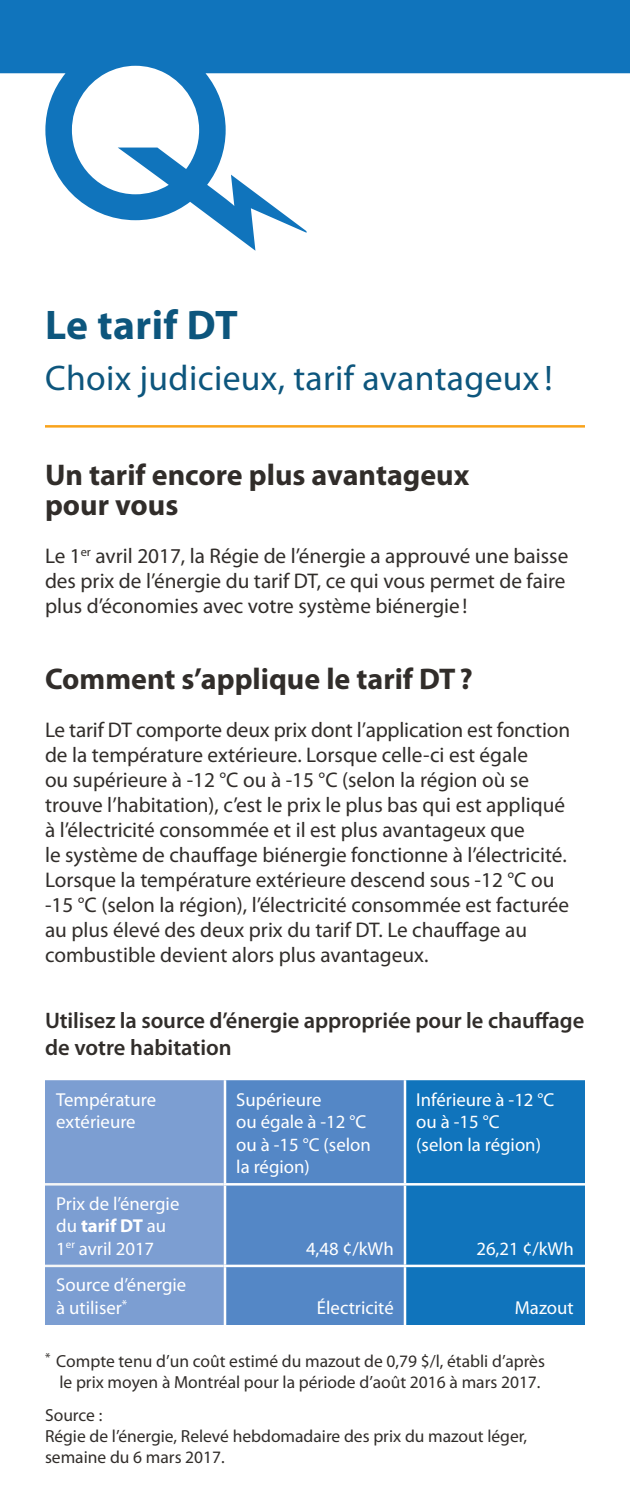
<style>
.page{position:relative;width:630px;height:1508px;background:#fff}
.page>*{position:absolute;margin:0;border:0;box-sizing:border-box;transform-origin:0 0}
.t1{font:700 41.5px "Myriad Pro";letter-spacing:.01em;color:#0d567d}
.t2{font:35.75px "Myriad Pro";letter-spacing:.01em;color:#0d567d}
.t3{font:700 30px/30px "Myriad Pro";color:#312d2a}
.t4{font:600 22.5px/27px "Myriad Pro";letter-spacing:-.005em;color:#312d2a}
.t5{font:21.25px/25px "Myriad Pro";color:#312d2a}
.t6{font:18.75px/22.5px "Myriad Pro";color:#fff}
.t7{font:17.5px/21px "Myriad Pro";color:#312d2a;text-align:center}
.s1{font-weight:700}
</style>
<div class="page">
<div style="left:0;top:0;width:630px;height:307px;background:#1074bc"></div>
<div style="left:0;top:73px;width:630px;height:355px;background:#fff"></div>
<svg style="left:72px;top:66px;width:127px;height:128px"></svg>
<div style="left:45px;top:1080px;width:179px;height:245px;background:#7c9ed2"></div>
<div style="left:226px;top:1080px;width:178px;height:245px;background:#5487c6"></div>
<div style="left:406px;top:1080px;width:179px;height:245px;background:#1074bc"></div>
<hr style="left:45px;top:1183px;width:179px;height:2px;background:#f5f6f6">
<hr style="left:45px;top:1264px;width:179px;height:3px;background:#f5f6f6">
<hr style="left:224px;top:1183px;width:181px;height:2px;background:#fff">
<hr style="left:224px;top:1264px;width:181px;height:3px;background:#fff">
<hr style="left:405px;top:1183px;width:180px;height:2px;background:#fff">
<hr style="left:405px;top:1264px;width:180px;height:3px;background:#fff">
<hr style="left:45px;top:425px;width:540px;height:2px;background:#f9a31b">
<p class="t1" style="left:45px;top:302px;width:194px">Le tarif DT</p>
<p class="t2" style="left:45px;top:358px;width:509px">Choix judicieux, tarif avantageux !</p>
<p class="t3" style="left:45px;top:460px;width:426px">Un tarif encore plus avantageux pour vous</p>
<p class="t5" style="left:45px;top:543px;width:525px">Le 1<sup>er</sup> avril 2017, la Régie de l’énergie a approuvé une baisse</p>
<p class="t5" style="left:45px;top:568px;width:522px">des prix de l’énergie du tarif DT, ce qui vous permet de faire plus d’économies avec votre système biénergie!</p>
<p class="t3" style="left:45px;top:664px;width:429px">Comment s’applique le tarif DT?</p>
<p class="t5" style="left:45px;top:717px;width:527px">Le tarif DT comporte deux prix dont l’application est fonction de la température extérieure. Lorsque celle-ci est égale<br>ou supérieure à -12 °C ou à -15 °C (selon la région où se trouve l’habitation), c’est le prix le plus bas qui est appliqué à l’électricité consommée et il est plus avantageux que<br>le système de chauffage biénergie fonctionne à l’électricité.<br>Lorsque la température extérieure descend sous -12 °C ou -15 °C (selon la région), l’électricité consommée est facturée au plus élevé des deux prix du tarif DT. Le chauffage au combustible devient alors plus avantageux.</p>
<p class="t4" style="left:45px;top:1007px;width:541px">Utilisez la source d’énergie appropriée pour le chauffage de votre habitation</p>
<p class="t6" style="left:56px;top:1088px;width:101px">Température extérieure</p>
<p class="t6" style="left:236px;top:1088px;width:136px">Supérieure<br>ou égale à -12 °C ou à -15 °C (selon la région)</p>
<p class="t6" style="left:416px;top:1088px;width:140px">Inférieure à -12 °C ou à -15 °C<br>(selon la région)</p>
<p class="t6" style="left:56px;top:1192px;width:125px">Prix de l’énergie du <span class="s1">tarif DT</span> au<br>1<sup>er</sup> avril 2017</p>
<p class="t6" style="left:306px;top:1237px;width:89px">4,48 ¢/kWh</p>
<p class="t6" style="left:476px;top:1237px;width:99px">26,21 ¢/kWh</p>
<p class="t6" style="left:56px;top:1274px;width:132px">Source d’énergie à utiliser<sup>*</sup></p>
<p class="t6" style="left:317px;top:1296px;width:78px">Électricité</p>
<p class="t6" style="left:515px;top:1296px;width:60px">Mazout</p>
<p class="t7" style="left:45px;top:1351px;width:501px"><sup>*</sup> Compte tenu d’un coût estimé du mazout de 0,79 $/l, établi d’après le prix moyen à Montréal pour la période d’août 2016 à mars 2017.</p>
<p class="t7" style="left:45px;top:1404px;width:484px;text-align:left">Source :<br>Régie de l’énergie, Relevé hebdomadaire des prix du mazout léger, semaine du 6 mars 2017.</p>
</div>
